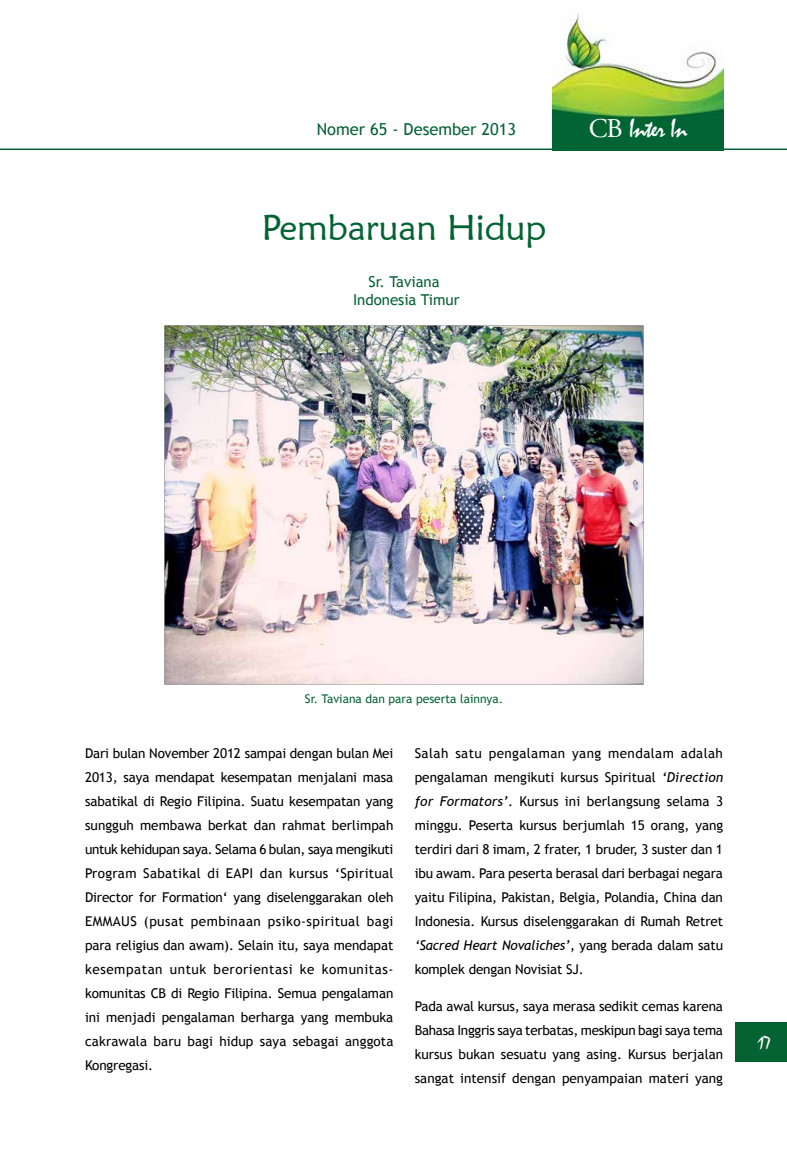
<style>
.page{position:relative;width:787px;height:1149px;background:#fff}
.page>*{position:absolute;margin:0;border:0;box-sizing:border-box;transform-origin:0 0}
.t1{font:36px "Maiandra GD";color:#056333}
.t2{font:27px "Mistral";letter-spacing:-.04em;color:#fff}
.t3{font:18px "Mistral";color:#fff}
.t4{font:16.5px "Trebuchet MS";color:#056333}
.t5{font:15px/18px "Trebuchet MS";color:#056333;text-align:center}
.t6{font:13.5px/24px "Trebuchet MS";color:#000;text-align:justify}
.t7{font:12px "Trebuchet MS";color:#056333}
.s1{font-family:"Adobe Garamond Pro"}
.s2{font-style:italic}
</style>
<div class="page">
<div style="left:736px;top:1022px;width:51px;height:39px;background:#056333"></div>
<hr style="left:0;top:148px;width:787px;height:2px;background:#056333">
<img style="left:553px;top:11px;width:170px;height:137px">
<img style="left:164px;top:325px;width:480px;height:360px">
<p class="t4" style="left:317px;top:119px;width:201px">Nomer 65 - Desember 2013</p>
<h2 class="t2" style="left:588px;top:112px;width:100px"><span class="s1">CB</span> Inter In</h2>
<h1 class="t1" style="left:262px;top:205px;width:286px">Pembaruan Hidup</h1>
<p class="t5" style="left:353px;top:272px;width:108px">Sr. Taviana<br>Indonesia Timur</p>
<p class="t7" style="left:305px;top:691px;width:200px">Sr. Taviana dan para peserta lainnya.</p>
<p class="t6" style="left:85px;top:740px;width:310px">Dari bulan November 2012 sampai dengan bulan Mei 2013, saya mendapat kesempatan menjalani masa sabatikal di Regio Filipina. Suatu kesempatan yang sungguh membawa berkat dan rahmat berlimpah untuk kehidupan saya. Selama 6 bulan, saya mengikuti Program Sabatikal di EAPI dan kursus ‘Spiritual Director for Formation‘ yang diselenggarakan oleh EMMAUS (pusat pembinaan psiko-spiritual bagi para religius dan awam). Selain itu, saya mendapat kesempatan untuk berorientasi ke komunitas&shy;komunitas CB di Regio Filipina. Semua pengalaman ini menjadi pengalaman berharga yang membuka cakrawala baru bagi hidup saya sebagai anggota Kongregasi.</p>
<p class="t6" style="left:415px;top:740px;width:310px">Salah satu pengalaman yang mendalam adalah pengalaman mengikuti kursus Spiritual <span class="s2">‘Direction for Formators’</span>. Kursus ini berlangsung selama 3 minggu. Peserta kursus berjumlah 15 orang, yang terdiri dari 8 imam, 2 frater, 1 bruder, 3 suster dan 1 ibu awam. Para peserta berasal dari berbagai negara yaitu Filipina, Pakistan, Belgia, Polandia, China dan Indonesia. Kursus diselenggarakan di Rumah Retret <span class="s2">‘Sacred Heart Novaliches’</span>, yang berada dalam satu komplek dengan Novisiat SJ.</p>
<p class="t6" style="left:415px;top:993px;width:310px">Pada awal kursus, saya merasa sedikit cemas karena Bahasa Inggris saya terbatas, meskipun bagi saya tema kursus bukan sesuatu yang asing. Kursus berjalan sangat intensif dengan penyampaian materi yang</p>
<h3 class="t3" style="left:757px;top:1031px;width:15px">17</h3>
</div>
